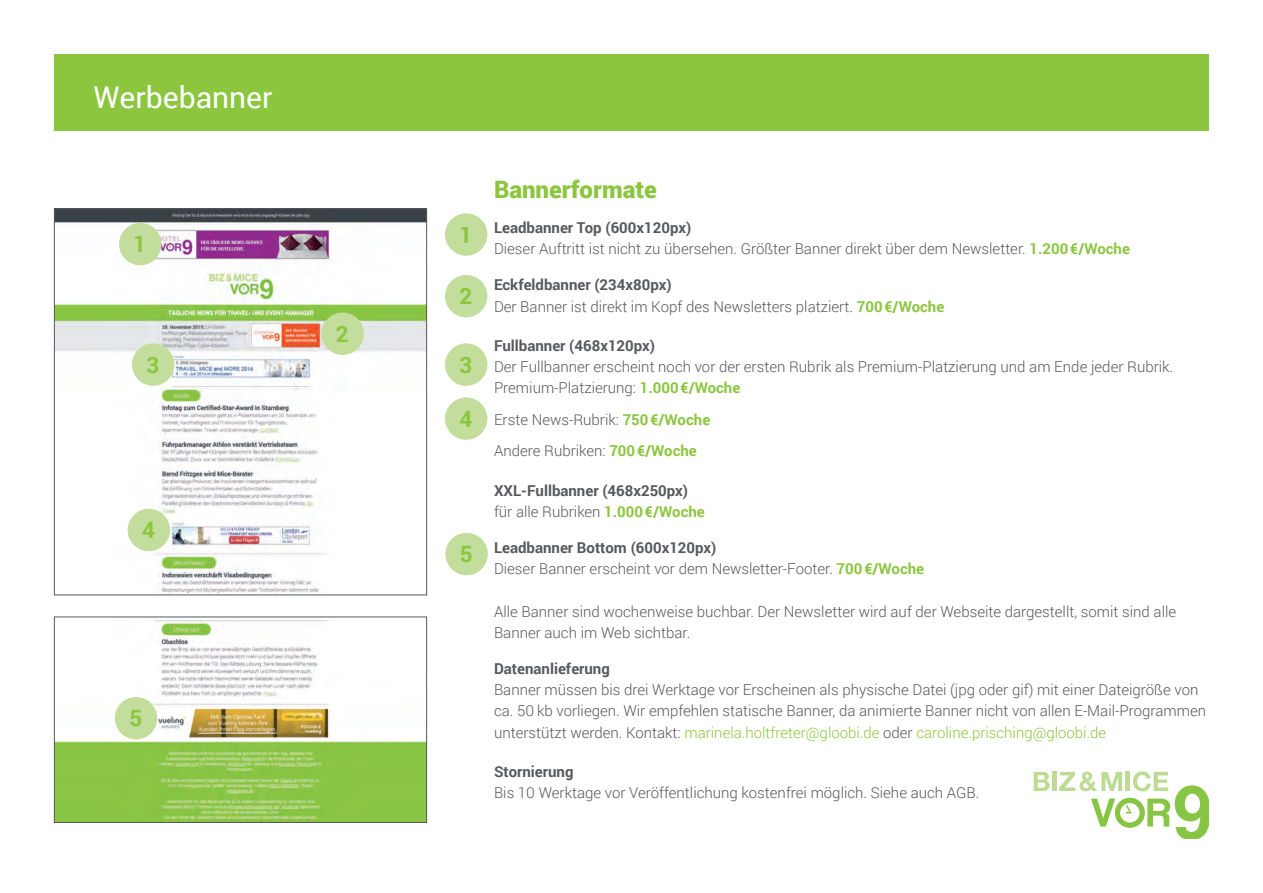
<style>
.page{position:relative;width:1263px;height:893px;background:#fff}
.page>*{position:absolute;margin:0;border:0;box-sizing:border-box;transform-origin:0 0}
.t1{font:30px "Roboto";color:#fff}
.t2{font:900 24px "Roboto";color:#8bc63e}
.t3{font:700 22.5px "Roboto";color:#8bc63e}
.t4{font:300 15px/21.3px "Roboto";color:#57585a}
.t5{font:700 15px/21.3px "Roboto";color:#57585a}
.t6{font:700 15px "Roboto";color:#57595c}
.s1{font-weight:700;color:#57595c}
.s2{font-weight:700;color:#8bc63e}
.s3{font-weight:300}
.s4{color:#8bc63e}
</style>
<div class="page">
<div style="left:54px;top:54px;width:1155px;height:77px;background:#8bc63e"></div>
<svg style="left:1033px;top:772px;width:17px;height:19px"></svg>
<div style="left:1052px;top:772px;width:5px;height:19px;background:#bddb93"></div>
<svg style="left:1059px;top:771px;width:149px;height:67px"></svg>
<img style="left:56px;top:210px;width:369px;height:383px">
<div style="left:54px;top:208px;width:373px;height:387px;border:1px solid #57585a"></div>
<img style="left:56px;top:619px;width:369px;height:202px">
<div style="left:54px;top:617px;width:373px;height:206px;border:1px solid #57585a"></div>
<div style="left:119px;top:223px;width:42px;height:42px;background:#c3dd9d;border-radius:50%"></div>
<div style="left:321px;top:313px;width:43px;height:42px;background:#c3dd9d;border-radius:50%"></div>
<div style="left:445px;top:275px;width:42px;height:42px;background:#c3dd9d;border-radius:50%"></div>
<div style="left:132px;top:343px;width:42px;height:43px;background:#c3dd9d;border-radius:50%"></div>
<div style="left:128px;top:509px;width:42px;height:42px;background:#c3dd9d;border-radius:50%"></div>
<div style="left:445px;top:397px;width:42px;height:43px;background:#c3dd9d;border-radius:50%"></div>
<div style="left:445px;top:343px;width:42px;height:43px;background:#c3dd9d;border-radius:50%"></div>
<div style="left:445px;top:213px;width:42px;height:43px;background:#c3dd9d;border-radius:50%"></div>
<div style="left:445px;top:533px;width:43px;height:42px;background:#c3dd9d;border-radius:50%"></div>
<div style="left:115px;top:697px;width:42px;height:42px;background:#c3dd9d;border-radius:50%"></div>
<h1 class="t1" style="left:94px;top:76px;width:180px">Werbebanner</h1>
<h3 class="t3" style="left:134px;top:228px;width:14px">1</h3>
<h3 class="t3" style="left:146px;top:349px;width:14px">3</h3>
<h3 class="t3" style="left:142px;top:514px;width:14px">4</h3>
<h3 class="t3" style="left:336px;top:318px;width:14px">2</h3>
<h3 class="t3" style="left:129px;top:702px;width:14px">5</h3>
<h3 class="t3" style="left:459px;top:219px;width:14px">1</h3>
<h3 class="t3" style="left:459px;top:280px;width:14px">2</h3>
<h3 class="t3" style="left:459px;top:349px;width:14px">3</h3>
<h3 class="t3" style="left:459px;top:403px;width:14px">4</h3>
<h3 class="t3" style="left:460px;top:538px;width:14px">5</h3>
<h2 class="t2" style="left:494px;top:173px;width:164px">Bannerformate</h2>
<p class="t4" style="left:494px;top:217px;width:637px"><span class="s1">Leadbanner Top (600x120px)<br></span>Dieser Auftritt ist nicht zu übersehen. Größter Banner direkt über dem Newsletter. <span class="s2">1.200€/Woche</span></p>
<p class="t4" style="left:494px;top:274px;width:452px"><span class="s1">Eckfeldbanner (234x80px)<br></span>Der Banner ist direkt im Kopf des Newsletters platziert. <span class="s2">700€/Woche</span></p>
<p class="t6" style="left:494px;top:335px;width:163px">Fullbanner (468x120px)</p>
<p class="t4" style="left:494px;top:356px;width:681px">Der Fullbanner erscheint noch vor der ersten Rubrik als Premium-Platzierung und am Ende jeder Rubrik.<br>Premium-Platzierung: <span class="s2">1.000€/Woche</span></p>
<p class="t4" style="left:494px;top:403px;width:218px;line-height:31.5px">Erste News-Rubrik: <span class="s2">750€/Woche<br></span>Andere Rubriken: <span class="s2">700€/Woche</span></p>
<p class="t5" style="left:494px;top:479px;width:212px">XXL-Fullbanner (468x250px) <span class="s3">für alle Rubriken</span> <span class="s4">1.000€/Woche</span></p>
<p class="t4" style="left:494px;top:536px;width:432px"><span class="s1">Leadbanner Bottom (600x120px)<br></span>Dieser Banner erscheint vor dem Newsletter-Footer. <span class="s2">700€/Woche</span></p>
<p class="t4" style="left:494px;top:600px;width:684px">Alle Banner sind wochenweise buchbar. Der Newsletter wird auf der Webseite dargestellt, somit sind alle<br>Banner auch im Web sichtbar.</p>
<p class="t6" style="left:494px;top:658px;width:117px">Datenanlieferung</p>
<p class="t4" style="left:494px;top:679px;width:714px">Banner müssen bis drei Werktage vor Erscheinen als physische Datei (jpg oder gif) mit einer Dateigröße von ca. 50 kb vorliegen. Wir empfehlen statische Banner, da animierte Banner nicht von allen E-Mail-Programmen unterstützt werden. Kontakt: <span class="s4">marinela.holtfreter@gloobi.de</span> oder <span class="s4">caroline.prisching@gloobi.de</span></p>
<p class="t6" style="left:494px;top:761px;width:81px">Stornierung</p>
<p class="t4" style="left:494px;top:782px;width:487px">Bis 10 Werktage vor Veröffentlichung kostenfrei möglich. Siehe auch AGB.</p>
</div>
